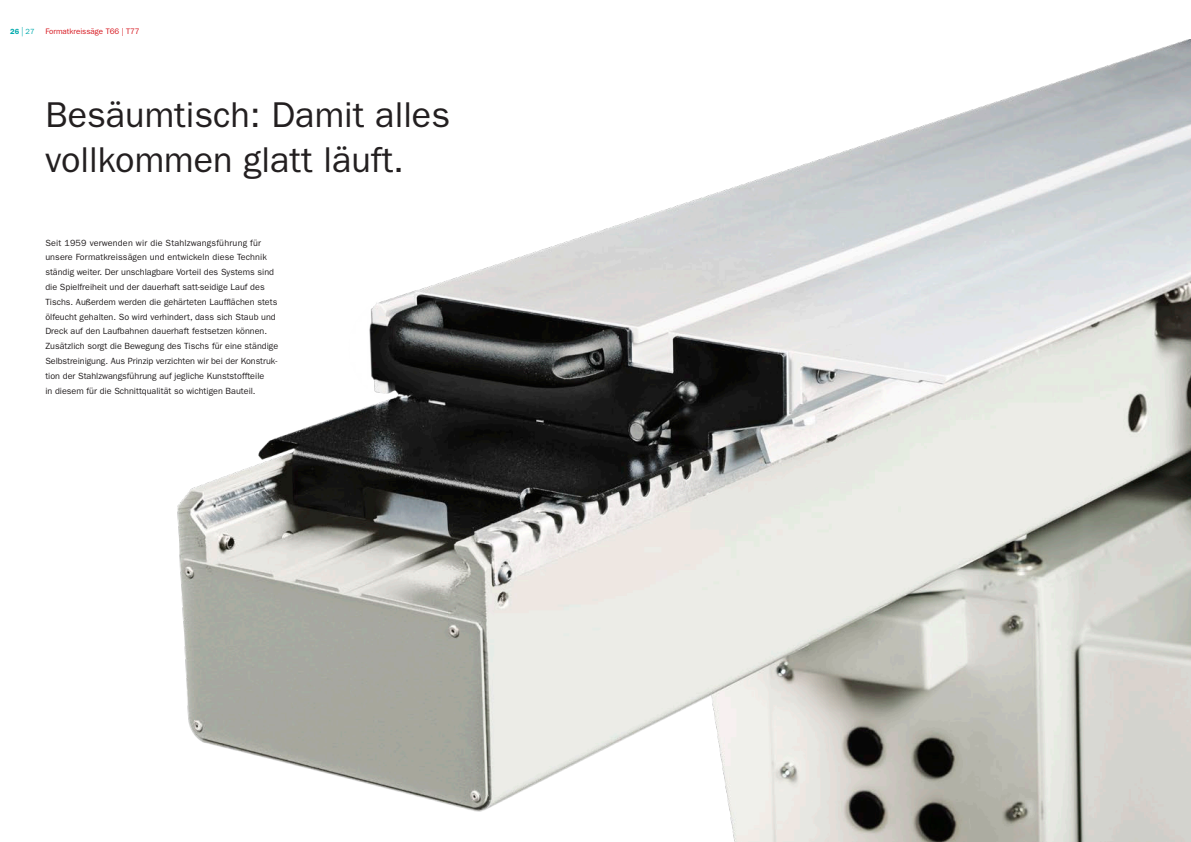
<style>
.page{position:relative;width:1191px;height:842px;background:#fff}
.page>*{position:absolute;margin:0;border:0;box-sizing:border-box;transform-origin:0 0}
.t1{font:36px/44.4px "ITC Franklin Gothic Std";color:#231f20}
.t2{font:9px/14.8px "ITC Franklin Gothic Std";color:#231f20}
.t3{font:8px "ITC Franklin Gothic Std";color:#d7171f}
.t4{font:600 7.5px "ITC Franklin Gothic Std";color:#00aaad}
.s1{font-weight:400;font-size:9.4px}
.s2{font-weight:400}
</style>
<div class="page">
<img style="left:177px;top:40px;width:1014px;height:802px">
<p class="t4" style="left:10px;top:27px;width:26px">26 <span class="s1">|</span> <span class="s2">27</span></p>
<p class="t3" style="left:45px;top:27px;width:96px">Formatkreissäge T66 | T77</p>
<h1 class="t1" style="left:45px;top:93px;width:406px">Besäumtisch: Damit alles vollkommen glatt läuft.</h1>
<p class="t2" style="left:45px;top:235px;width:234px">Seit 1959 verwenden wir die Stahlzwangsführung für unsere Formatkreissägen und entwickeln diese Technik ständig weiter. Der unschlagbare Vorteil des Systems sind die Spielfreiheit und der dauerhaft satt-seidige Lauf des Tischs. Außerdem werden die gehärteten Laufflächen stets ölfeucht gehalten. So wird verhindert, dass sich Staub und Dreck auf den Laufbahnen dauerhaft festsetzen können.<br>Zusätzlich sorgt die Bewegung des Tischs für eine ständige Selbstreinigung. Aus Prinzip verzichten wir bei der Konstruk&shy;tion der Stahlzwangsführung auf jegliche Kunststoffteile<br>in diesem für die Schnittqualität so wichtigen Bauteil.</p>
</div>
